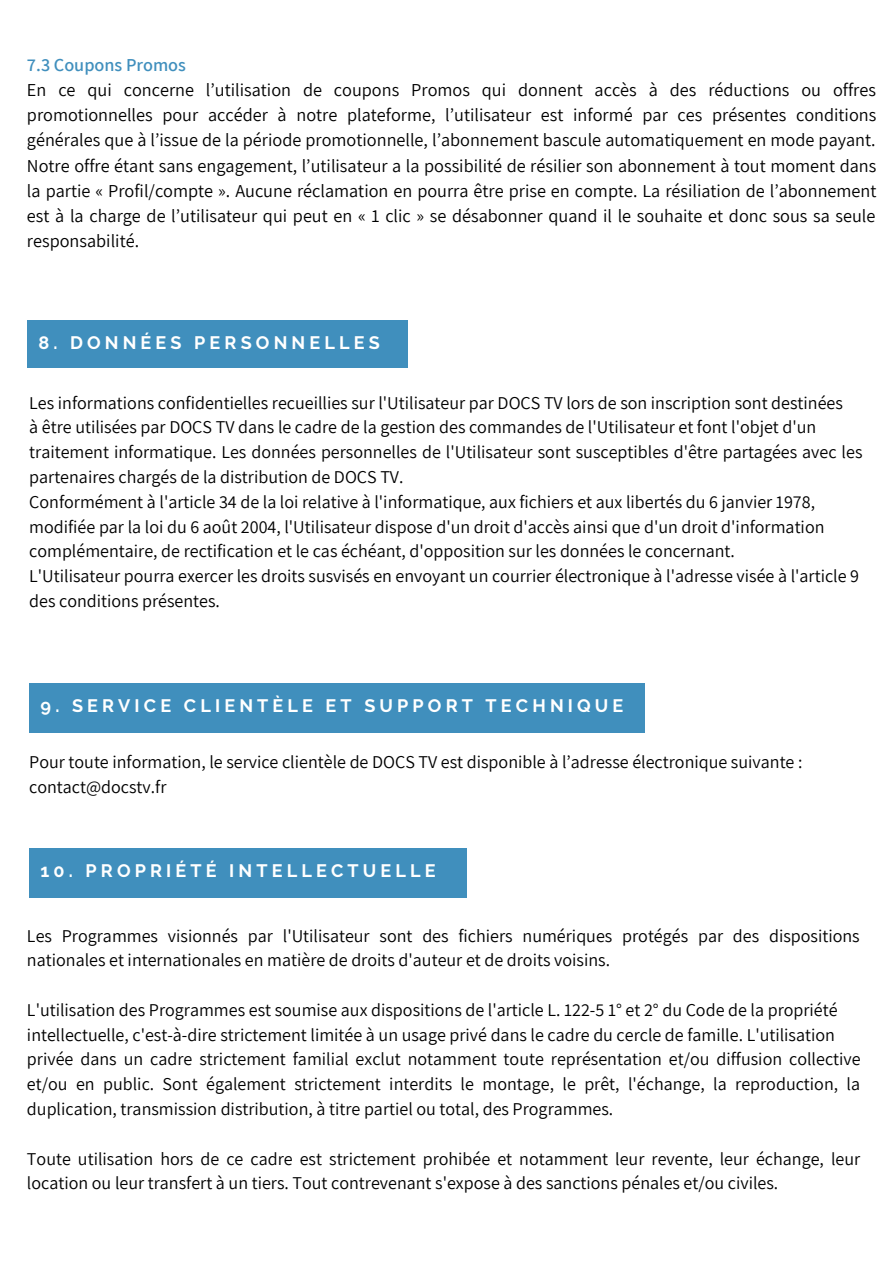
<style>
.page{position:relative;width:894px;height:1264px;background:#fff}
.page>*{position:absolute;margin:0;border:0;box-sizing:border-box;transform-origin:0 0}
.t1{font:18.15px/25px "Assistant";color:#000;text-align:justify}
.t2{font:600 18.15px "Assistant";color:#408fbd}
.t3{font:18px/24.8px "Assistant";color:#000}
.t4{font:700 18px "Raleway";letter-spacing:.23em;color:#fff}
</style>
<div class="page">
<div style="left:27px;top:320px;width:381px;height:47px;background:#408fbd"></div>
<div style="left:29px;top:682px;width:615px;height:50px;background:#408fbd"></div>
<div style="left:29px;top:848px;width:437px;height:50px;background:#408fbd"></div>
<p class="t2" style="left:27px;top:53px;width:160px">7.3 Coupons Promos</p>
<p class="t1" style="left:27px;top:77px;width:850px">En ce qui concerne l’utilisation de coupons Promos qui donnent accès à des réductions ou offres promotionnelles pour accéder à notre plateforme, l’utilisateur est informé par ces présentes conditions générales que à l’issue de la période promotionnelle, l’abonnement bascule automatiquement en mode payant.<br>Notre offre étant sans engagement, l’utilisateur a la possibilité de résilier son abonnement à tout moment dans la partie « Profil/compte ». Aucune réclamation en pourra être prise en compte. La résiliation de l’abonnement est à la charge de l’utilisateur qui peut en « 1 clic » se désabonner quand il le souhaite et donc sous sa seule responsabilité.</p>
<p class="t4" style="left:38px;top:332px;width:343px">8. DONNÉES PERSONNELLES</p>
<p class="t3" style="left:29px;top:389px;width:834px">Les informations confidentielles recueillies sur l'Utilisateur par DOCS TV lors de son inscription sont destinées<br>à être utilisées par DOCS TV dans le cadre de la gestion des commandes de l'Utilisateur et font l'objet d'un traitement informatique. Les données personnelles de l'Utilisateur sont susceptibles d'être partagées avec les partenaires chargés de la distribution de DOCS TV.<br>Conformément à l'article 34 de la loi relative à l'informatique, aux fichiers et aux libertés du 6 janvier 1978, modifiée par la loi du 6 août 2004, l'Utilisateur dispose d'un droit d'accès ainsi que d'un droit d'information complémentaire, de rectification et le cas échéant, d'opposition sur les données le concernant.<br>L'Utilisateur pourra exercer les droits susvisés en envoyant un courrier électronique à l'adresse visée à l'article 9 des conditions présentes.</p>
<p class="t4" style="left:41px;top:694px;width:584px">9. SERVICE CLIENTÈLE ET SUPPORT TECHNIQUE</p>
<p class="t3" style="left:29px;top:749px;width:774px">Pour toute information, le service clientèle de DOCS TV est disponible à l’adresse électronique suivante : contact@docstv.fr</p>
<p class="t4" style="left:41px;top:860px;width:396px">10. PROPRIÉTÉ INTELLECTUELLE</p>
<p class="t3" style="left:27px;top:922px;width:834px">Les Programmes visionnés par l'Utilisateur sont des fichiers numériques protégés par des dispositions nationales et internationales en matière de droits d'auteur et de droits voisins.</p>
<p class="t3" style="left:27px;top:996px;width:834px">L'utilisation des Programmes est soumise aux dispositions de l'article L. 122-5 1° et 2° du Code de la propriété intellectuelle, c'est-à-dire strictement limitée à un usage privé dans le cadre du cercle de famille. L'utilisation privée dans un cadre strictement familial exclut notamment toute représentation et/ou diffusion collective et/ou en public. Sont également strictement interdits le montage, le prêt, l'échange, la reproduction, la duplication, transmission distribution, à titre partiel ou total, des Programmes.</p>
<p class="t3" style="left:27px;top:1145px;width:834px">Toute utilisation hors de ce cadre est strictement prohibée et notamment leur revente, leur échange, leur location ou leur transfert à un tiers. Tout contrevenant s'expose à des sanctions pénales et/ou civiles.</p>
</div>
